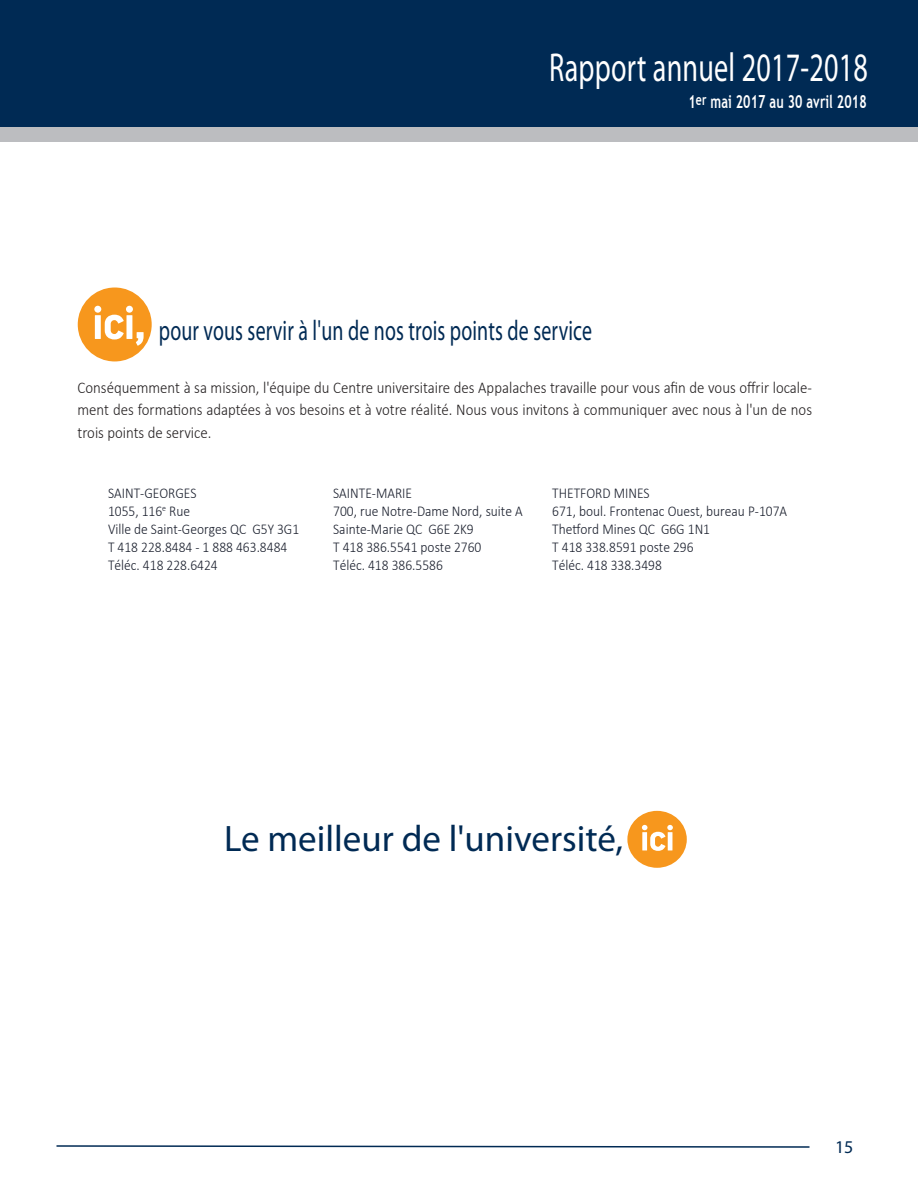
<style>
.page{position:relative;width:918px;height:1188px;background:#fff}
.page>*{position:absolute;margin:0;border:0;box-sizing:border-box;transform-origin:0 0}
.t1{font:40.5px "Myriad Pro";letter-spacing:.01em;color:#fff;scale:.7 1}
.t2{font:36.9px "Myriad Pro";color:#002a54}
.t3{font:28.5px "Myriad Pro";letter-spacing:.01em;color:#002a54;scale:.7 1}
.t4{font:700 18px "Trebuchet MS";letter-spacing:.01em;color:#fff;scale:.7 1}
.t5{font:18px "Myriad Pro";color:#002a54}
.t6{font:300 16.5px/22.4px "Calibri";color:#231f20;text-align:justify;scale:.9 1}
.t7{font:300 15px "Calibri";color:#181d2b;scale:.9 1}
</style>
<div class="page">
<svg style="left:56px;top:1145px;width:754px;height:3px"></svg>
<div style="left:78px;top:288px;width:74px;height:73px;background:#f7971d;border-radius:50%"></div>
<svg style="left:94px;top:306px;width:50px;height:40px"></svg>
<div style="left:627px;top:811px;width:60px;height:57px;background:#f7971d;border-radius:50%"></div>
<svg style="left:642px;top:825px;width:31px;height:26px"></svg>
<div style="left:0;top:0;width:918px;height:128px;background:#002a54"></div>
<div style="left:0;top:127px;width:918px;height:15px;background:#bcbdc0"></div>
<p class="t1" style="left:549px;top:43px;width:457px">Rapport annuel 2017-2018</p>
<p class="t4" style="left:688px;top:90px;width:256px">1<sup>er</sup> mai 2017 au 30 avril 2018</p>
<p class="t3" style="left:159px;top:313px;width:620px">pour vous servir à l'un de nos trois points de service</p>
<p class="t6" style="left:78px;top:376px;width:818px">Conséquemment à sa mission, l'équipe du Centre universitaire des Appalaches travaille pour vous afin de vous offrir locale&shy;ment des formations adaptées à vos besoins et à votre réalité. Nous vous invitons à communiquer avec nous à l'un de nos trois points de service.</p>
<p class="t7" style="left:108px;top:484px;width:100px">SAINT-GEORGES</p>
<p class="t7" style="left:333px;top:484px;width:89px">SAINTE-MARIE</p>
<p class="t7" style="left:552px;top:484px;width:110px">THETFORD MINES</p>
<p class="t7" style="left:108px;top:502px;width:93px">1055, 116<sup>e</sup> Rue</p>
<p class="t7" style="left:333px;top:502px;width:212px">700, rue Notre-Dame Nord, suite A</p>
<p class="t7" style="left:552px;top:502px;width:262px">671, boul. Frontenac Ouest, bureau P-107A</p>
<p class="t7" style="left:108px;top:520px;width:214px">Ville de Saint-Georges QC G5Y 3G1</p>
<p class="t7" style="left:333px;top:520px;width:158px">Sainte-Marie QC G6E 2K9</p>
<p class="t7" style="left:552px;top:520px;width:177px">Thetford Mines QC G6G 1N1</p>
<p class="t7" style="left:108px;top:538px;width:201px">T 418 228.8484 - 1 888 463.8484</p>
<p class="t7" style="left:333px;top:538px;width:166px">T 418 386.5541 poste 2760</p>
<p class="t7" style="left:552px;top:538px;width:159px">T 418 338.8591 poste 296</p>
<p class="t7" style="left:108px;top:556px;width:123px">Téléc. 418 228.6424</p>
<p class="t7" style="left:333px;top:556px;width:123px">Téléc. 418 386.5586</p>
<p class="t7" style="left:552px;top:556px;width:123px">Téléc. 418 338.3498</p>
<p class="t2" style="left:224px;top:816px;width:400px">Le meilleur de l'université,</p>
<p class="t5" style="left:835px;top:1136px;width:20px">15</p>
</div>
